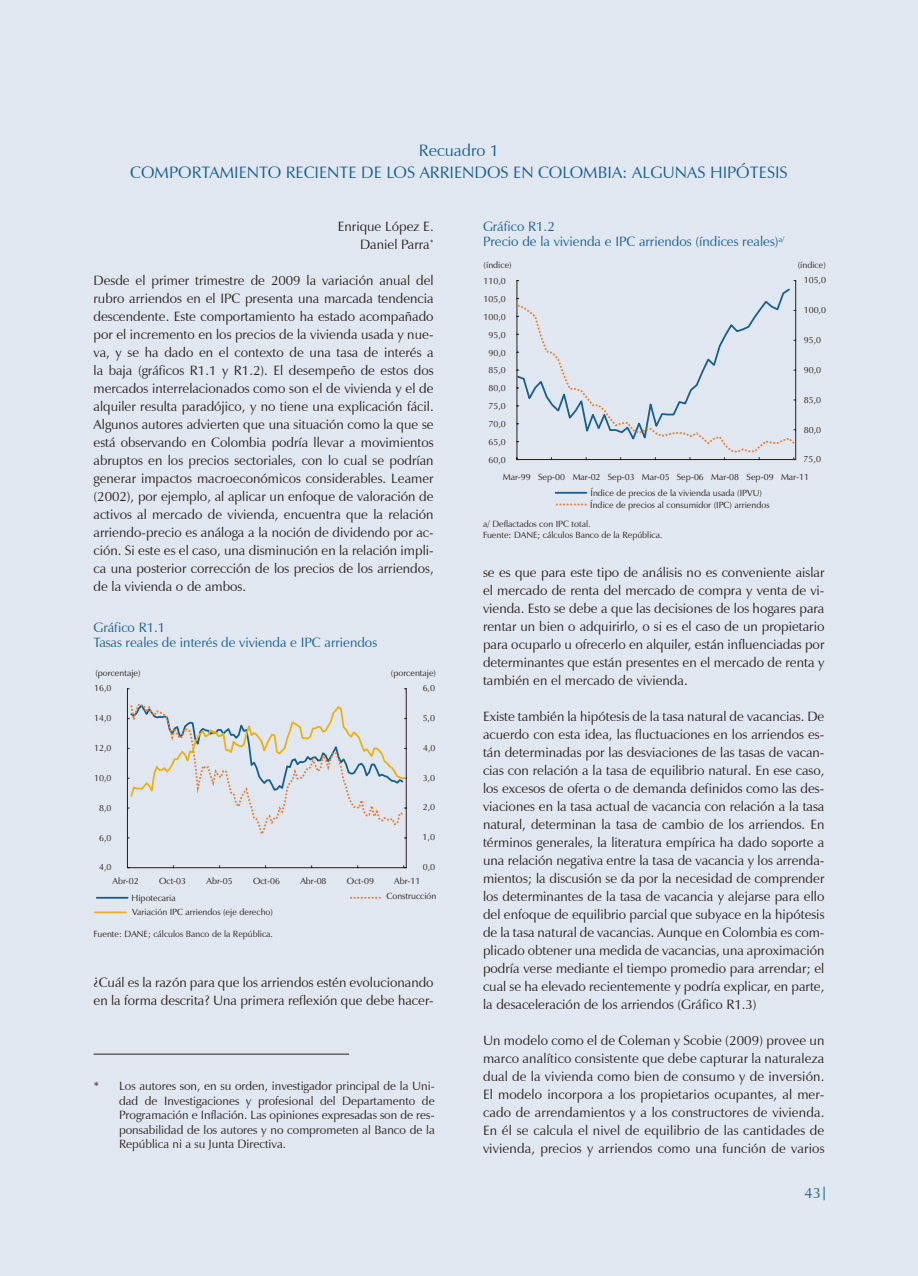
<style>
.page{position:relative;width:918px;height:1276px;background:#fff}
.page>*{position:absolute;margin:0;border:0;box-sizing:border-box;transform-origin:0 0}
.titulo_recuadro1{font:16.5px "Zapf Humanist 601 BT";color:#165e8e}
.t1{font:15px "Zapf Humanist 601 BT";color:#165e8e}
.recuadro1{font:13.5px/18px "Zapf Humanist 601 BT";color:#231f20;text-align:justify}
.titulo_grafico{font:13.5px "Zapf Humanist 601 BT";color:#165e8e}
.pie_de_pagina_Recuad{font:12px/14.4px "Zapf Humanist 601 BT";color:#231f20;text-align:justify}
.pie_grafica{font:9px/12px "Zapf Humanist 601 BT";color:#231f20}
</style>
<div class="page">
<div style="left:1px;top:0;width:917px;height:1276px;background:#e1e7f1"></div>
<svg style="left:824px;top:1186px;width:1px;height:14px"></svg>
<svg style="left:127px;top:688px;width:280px;height:180px"></svg>
<hr style="left:406px;top:689px;width:1px;height:178px;background:#231f20">
<svg style="left:129px;top:701px;width:278px;height:138px"></svg>
<hr style="left:97px;top:897px;width:31px;height:1px;background:#165e8e">
<svg style="left:350px;top:897px;width:31px;height:1px"></svg>
<hr style="left:95px;top:911px;width:31px;height:2px;background:#ebb10f">
<hr style="left:94px;top:1053px;width:255px;height:1px;background:#231f20">
<svg style="left:556px;top:503px;width:31px;height:2px"></svg>
<hr style="left:556px;top:492px;width:31px;height:2px;background:#165e8e">
<hr style="left:795px;top:281px;width:1px;height:178px;background:#231f20">
<svg style="left:516px;top:287px;width:281px;height:173px"></svg>
<p class="titulo_recuadro1" style="left:419px;top:140px;width:82px">Recuadro 1</p>
<p class="titulo_recuadro1" style="left:130px;top:162px;width:659px">COMPORTAMIENTO RECIENTE DE LOS ARRIENDOS EN COLOMBIA: ALGUNAS HIPÓTESIS</p>
<p class="recuadro1" style="left:338px;top:217px;width:97px">Enrique López E.</p>
<p class="recuadro1" style="left:360px;top:235px;width:75px">Daniel Parra<sup>*</sup></p>
<p class="recuadro1" style="left:94px;top:271px;width:342px">Desde el primer trimestre de 2009 la variación anual del rubro arriendos en el IPC presenta una marcada tendencia descendente. Este comportamiento ha estado acompañado por el incremento en los precios de la vivienda usada y nue&shy;va, y se ha dado en el contexto de una tasa de interés a la baja (gráficos R1.1 y R1.2). El desempeño de estos dos mercados interrelacionados como son el de vivienda y el de alquiler resulta paradójico, y no tiene una explicación fácil.<br>Algunos autores advierten que una situación como la que se está observando en Colombia podría llevar a movimientos abruptos en los precios sectoriales, con lo cual se podrían generar impactos macroeconómicos considerables. Leamer (2002), por ejemplo, al aplicar un enfoque de valoración de activos al mercado de vivienda, encuentra que la relación arriendo-precio es análoga a la noción de dividendo por ac&shy;ción. Si este es el caso, una disminución en la relación impli&shy;ca una posterior corrección de los precios de los arriendos, de la vivienda o de ambos.</p>
<p class="titulo_grafico" style="left:94px;top:619px;width:73px">Gráfico R1.1</p>
<p class="titulo_grafico" style="left:94px;top:634px;width:285px">Tasas reales de interés de vivienda e IPC arriendos</p>
<p class="pie_grafica" style="left:95px;top:667px;width:47px">(porcentaje)</p>
<p class="pie_grafica" style="left:391px;top:667px;width:47px">(porcentaje)</p>
<p class="pie_grafica" style="left:94px;top:682px;width:19px">16,0</p>
<p class="pie_grafica" style="left:423px;top:682px;width:14px">6,0</p>
<p class="pie_grafica" style="left:94px;top:712px;width:19px">14,0</p>
<p class="pie_grafica" style="left:423px;top:712px;width:14px">5,0</p>
<p class="pie_grafica" style="left:94px;top:742px;width:19px">12,0</p>
<p class="pie_grafica" style="left:423px;top:741px;width:14px">4,0</p>
<p class="pie_grafica" style="left:94px;top:772px;width:19px">10,0</p>
<p class="pie_grafica" style="left:423px;top:771px;width:14px">3,0</p>
<p class="pie_grafica" style="left:99px;top:802px;width:14px">8,0</p>
<p class="pie_grafica" style="left:423px;top:801px;width:14px">2,0</p>
<p class="pie_grafica" style="left:99px;top:831px;width:14px">6,0</p>
<p class="pie_grafica" style="left:423px;top:831px;width:14px">1,0</p>
<p class="pie_grafica" style="left:99px;top:861px;width:14px">4,0</p>
<p class="pie_grafica" style="left:423px;top:861px;width:14px">0,0</p>
<p class="pie_grafica" style="left:113px;top:874px;width:28px">Abr-02</p>
<p class="pie_grafica" style="left:159px;top:874px;width:29px">Oct-03</p>
<p class="pie_grafica" style="left:206px;top:874px;width:28px">Abr-05</p>
<p class="pie_grafica" style="left:253px;top:874px;width:29px">Oct-06</p>
<p class="pie_grafica" style="left:300px;top:874px;width:28px">Abr-08</p>
<p class="pie_grafica" style="left:347px;top:874px;width:29px">Oct-09</p>
<p class="pie_grafica" style="left:394px;top:874px;width:28px">Abr-11</p>
<p class="pie_grafica" style="left:132px;top:892px;width:46px">Hipotecaria</p>
<p class="pie_grafica" style="left:387px;top:890px;width:51px">Construcción</p>
<p class="pie_grafica" style="left:132px;top:905px;width:142px">Variación IPC arriendos (eje derecho)</p>
<p class="pie_grafica" style="left:94px;top:927px;width:181px">Fuente: DANE; cálculos Banco de la República.</p>
<p class="recuadro1" style="left:94px;top:973px;width:342px">¿Cuál es la razón para que los arriendos estén evolucionando en la forma descrita? Una primera reflexión que debe hacer-</p>
<p class="pie_de_pagina_Recuad" style="left:119px;top:1079px;width:317px;text-indent:-26px">* Los autores son, en su orden, investigador principal de la Uni&shy;dad de Investigaciones y profesional del Departamento de Programación e Inflación. Las opiniones expresadas son de res&shy;ponsabilidad de los autores y no comprometen al Banco de la República ni a su Junta Directiva.</p>
<p class="titulo_grafico" style="left:483px;top:218px;width:73px">Gráfico R1.2</p>
<p class="titulo_grafico" style="left:483px;top:233px;width:303px">Precio de la vivienda e IPC arriendos (índices reales)<sup>a/</sup></p>
<p class="pie_grafica" style="left:484px;top:259px;width:30px">(índice)</p>
<p class="pie_grafica" style="left:484px;top:275px;width:24px">110,0</p>
<p class="pie_grafica" style="left:484px;top:293px;width:24px">105,0</p>
<p class="pie_grafica" style="left:484px;top:311px;width:24px">100,0</p>
<p class="pie_grafica" style="left:489px;top:329px;width:19px">95,0</p>
<p class="pie_grafica" style="left:489px;top:346px;width:19px">90,0</p>
<p class="pie_grafica" style="left:489px;top:364px;width:19px">85,0</p>
<p class="pie_grafica" style="left:489px;top:382px;width:19px">80,0</p>
<p class="pie_grafica" style="left:489px;top:400px;width:19px">75,0</p>
<p class="pie_grafica" style="left:489px;top:418px;width:19px">70,0</p>
<p class="pie_grafica" style="left:489px;top:436px;width:19px">65,0</p>
<p class="pie_grafica" style="left:489px;top:453px;width:19px">60,0</p>
<p class="pie_grafica" style="left:798px;top:259px;width:30px">(índice)</p>
<p class="pie_grafica" style="left:804px;top:274px;width:24px">105,0</p>
<p class="pie_grafica" style="left:804px;top:304px;width:24px">100,0</p>
<p class="pie_grafica" style="left:804px;top:334px;width:19px">95,0</p>
<p class="pie_grafica" style="left:804px;top:364px;width:19px">90,0</p>
<p class="pie_grafica" style="left:804px;top:394px;width:19px">85,0</p>
<p class="pie_grafica" style="left:804px;top:423px;width:19px">80,0</p>
<p class="pie_grafica" style="left:804px;top:453px;width:19px">75,0</p>
<p class="pie_grafica" style="left:503px;top:471px;width:308px">Mar-99 Sep-00 Mar-02 Sep-03 Mar-05 Sep-06 Mar-08 Sep-09 Mar-11</p>
<p class="pie_grafica" style="left:590px;top:487px;width:181px">Índice de precios de la vivienda usada (IPVU)<br>Índice de precios al consumidor (IPC) arriendos</p>
<p class="pie_grafica" style="left:483px;top:518px;width:109px">a/ Deflactados con IPC total.</p>
<p class="pie_grafica" style="left:483px;top:528px;width:181px">Fuente: DANE; cálculos Banco de la República.</p>
<p class="recuadro1" style="left:483px;top:563px;width:343px">se es que para este tipo de análisis no es conveniente aislar el mercado de renta del mercado de compra y venta de vi&shy;vienda. Esto se debe a que las decisiones de los hogares para rentar un bien o adquirirlo, o si es el caso de un propietario para ocuparlo u ofrecerlo en alquiler, están influenciadas por determinantes que están presentes en el mercado de renta y también en el mercado de vivienda.</p>
<p class="recuadro1" style="left:483px;top:707px;width:343px">Existe también la hipótesis de la tasa natural de vacancias. De acuerdo con esta idea, las fluctuaciones en los arriendos es&shy;tán determinadas por las desviaciones de las tasas de vacan&shy;cias con relación a la tasa de equilibrio natural. En ese caso, los excesos de oferta o de demanda definidos como las des&shy;viaciones en la tasa actual de vacancia con relación a la tasa natural, determinan la tasa de cambio de los arriendos. En términos generales, la literatura empírica ha dado soporte a una relación negativa entre la tasa de vacancia y los arrenda&shy;mientos; la discusión se da por la necesidad de comprender los determinantes de la tasa de vacancia y alejarse para ello del enfoque de equilibrio parcial que subyace en la hipótesis de la tasa natural de vacancias. Aunque en Colombia es com&shy;plicado obtener una medida de vacancias, una aproximación podría verse mediante el tiempo promedio para arrendar; el cual se ha elevado recientemente y podría explicar, en parte, la desaceleración de los arriendos (Gráfico R1.3)</p>
<p class="recuadro1" style="left:483px;top:1031px;width:343px">Un modelo como el de Coleman y Scobie (2009) provee un marco analítico consistente que debe capturar la naturaleza dual de la vivienda como bien de consumo y de inversión.<br>El modelo incorpora a los propietarios ocupantes, al mer&shy;cado de arrendamientos y a los constructores de vivienda.<br>En él se calcula el nivel de equilibrio de las cantidades de vivienda, precios y arriendos como una función de varios</p>
<p class="t1" style="left:805px;top:1184px;width:18px">43</p>
</div>
